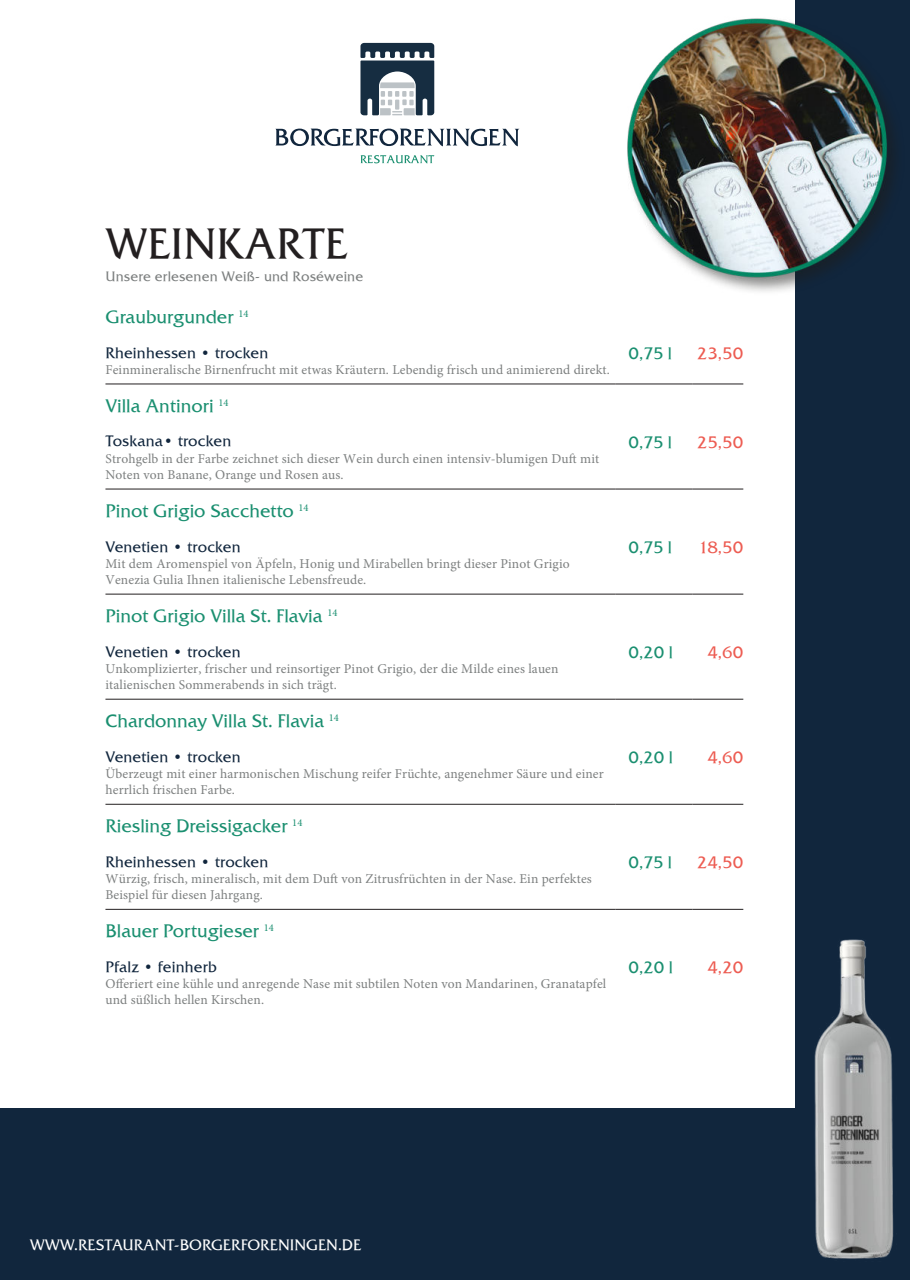
<style>
.page{position:relative;width:910px;height:1280px;background:#11263d}
.page>*{position:absolute;margin:0;border:0;box-sizing:border-box;transform-origin:0 0}
.t1{font:42px "Friz Quadrata TT";color:#231f20}
.t2{font:18px "Friz Quadrata TT";color:#1a8f70}
.t3{font:16.5px "Friz Quadrata TT";letter-spacing:-.05em;color:#1a8f70}
.t4{font:16.5px "Friz Quadrata TT";color:#ed5c52}
.t5{font:15px "Friz Quadrata TT";letter-spacing:.01em;color:#11263d}
.t6{font:15px "Friz Quadrata TT";color:#fff}
.t7{font:13.5px/16.2px "Minion Pro";letter-spacing:.01em;color:#7c7f7f}
.t8{font:13.5px "Friz Quadrata TT";letter-spacing:.01em;color:#7c7f7f}
</style>
<div class="page">
<div style="left:0;top:0;width:794px;height:1108px;background:#fff"></div>
<hr style="left:105px;top:384px;width:511px;height:1px;background:#231f20">
<hr style="left:616px;top:384px;width:76px;height:1px;background:#231f20">
<hr style="left:692px;top:384px;width:51px;height:1px;background:#231f20">
<hr style="left:105px;top:489px;width:511px;height:1px;background:#231f20">
<hr style="left:616px;top:489px;width:76px;height:1px;background:#231f20">
<hr style="left:692px;top:489px;width:51px;height:1px;background:#231f20">
<hr style="left:105px;top:594px;width:511px;height:1px;background:#231f20">
<hr style="left:616px;top:594px;width:76px;height:1px;background:#231f20">
<hr style="left:692px;top:594px;width:51px;height:1px;background:#231f20">
<hr style="left:105px;top:699px;width:511px;height:1px;background:#231f20">
<hr style="left:616px;top:699px;width:76px;height:1px;background:#231f20">
<hr style="left:692px;top:699px;width:51px;height:1px;background:#231f20">
<hr style="left:105px;top:804px;width:511px;height:1px;background:#231f20">
<hr style="left:616px;top:804px;width:76px;height:1px;background:#231f20">
<hr style="left:692px;top:804px;width:51px;height:1px;background:#231f20">
<hr style="left:105px;top:909px;width:511px;height:1px;background:#231f20">
<hr style="left:616px;top:909px;width:76px;height:1px;background:#231f20">
<hr style="left:692px;top:909px;width:51px;height:1px;background:#231f20">
<img style="left:627px;top:0;width:267px;height:301px">
<img style="left:794px;top:926px;width:100px;height:333px">
<svg style="left:360px;top:43px;width:74px;height:72px"></svg>
<svg style="left:360px;top:155px;width:74px;height:8px"></svg>
<svg style="left:275px;top:129px;width:244px;height:17px"></svg>
<h1 class="t1" style="left:105px;top:220px;width:244px">WEINKARTE</h1>
<p class="t8" style="left:105px;top:268px;width:259px">Unsere erlesenen Weiß- und Roséweine</p>
<h2 class="t2" style="left:105px;top:306px;width:145px">Grauburgunder <sup>14</sup></h2>
<p class="t5" style="left:105px;top:344px;width:164px">Rheinhessen • trocken</p>
<p class="t7" style="left:105px;top:362px;width:506px">Feinmineralische Birnenfrucht mit etwas Kräutern. Lebendig frisch und animierend direkt.</p>
<h2 class="t2" style="left:105px;top:395px;width:125px">Villa Antinori <sup>14</sup></h2>
<p class="t5" style="left:105px;top:433px;width:127px">Toskana• trocken</p>
<p class="t7" style="left:105px;top:451px;width:495px">Strohgelb in der Farbe zeichnet sich dieser Wein durch einen intensiv-blumigen Duft mit<br>Noten von Banane, Orange und Rosen aus.</p>
<h2 class="t2" style="left:105px;top:500px;width:205px">Pinot Grigio Sacchetto <sup>14</sup></h2>
<p class="t5" style="left:105px;top:538px;width:137px">Venetien • trocken</p>
<p class="t7" style="left:105px;top:556px;width:466px">Mit dem Aromenspiel von Äpfeln, Honig und Mirabellen bringt dieser Pinot Grigio<br>Venezia Gulia Ihnen italienische Lebensfreude.</p>
<h2 class="t2" style="left:105px;top:605px;width:234px">Pinot Grigio Villa St. Flavia <sup>14</sup></h2>
<p class="t5" style="left:105px;top:643px;width:137px">Venetien • trocken</p>
<p class="t7" style="left:105px;top:661px;width:455px">Unkomplizierter, frischer und reinsortiger Pinot Grigio, der die Milde eines lauen italienischen Sommerabends in sich trägt.</p>
<h2 class="t2" style="left:105px;top:711px;width:235px">Chardonnay Villa St. Flavia <sup>14</sup></h2>
<p class="t5" style="left:105px;top:748px;width:137px">Venetien • trocken</p>
<p class="t7" style="left:105px;top:766px;width:500px">Überzeugt mit einer harmonischen Mischung reifer Früchte, angenehmer Säure und einer herrlich frischen Farbe.</p>
<h2 class="t2" style="left:105px;top:816px;width:198px">Riesling Dreissigacker <sup>14</sup></h2>
<p class="t5" style="left:105px;top:853px;width:164px">Rheinhessen • trocken</p>
<p class="t7" style="left:105px;top:871px;width:488px">Würzig, frisch, mineralisch, mit dem Duft von Zitrusfrüchten in der Nase. Ein perfektes<br>Beispiel für diesen Jahrgang.</p>
<h2 class="t2" style="left:105px;top:921px;width:170px">Blauer Portugieser <sup>14</sup></h2>
<p class="t5" style="left:105px;top:958px;width:113px">Pfalz • feinherb</p>
<p class="t7" style="left:105px;top:976px;width:502px">Offeriert eine kühle und anregende Nase mit subtilen Noten von Mandarinen, Granatapfel und süßlich hellen Kirschen.</p>
<p class="t3" style="left:628px;top:344px;width:45px">0,75 l</p>
<p class="t4" style="left:697px;top:344px;width:48px">23,50</p>
<p class="t3" style="left:628px;top:433px;width:45px">0,75 l</p>
<p class="t4" style="left:697px;top:433px;width:48px">25,50</p>
<p class="t3" style="left:628px;top:538px;width:45px">0,75 l</p>
<p class="t4" style="left:698px;top:538px;width:47px">18,50</p>
<p class="t3" style="left:628px;top:643px;width:46px">0,20 l</p>
<p class="t4" style="left:707px;top:643px;width:37px">4,60</p>
<p class="t3" style="left:628px;top:748px;width:46px">0,20 l</p>
<p class="t4" style="left:707px;top:748px;width:37px">4,60</p>
<p class="t3" style="left:628px;top:853px;width:45px">0,75 l</p>
<p class="t4" style="left:697px;top:853px;width:48px">24,50</p>
<p class="t3" style="left:628px;top:958px;width:46px">0,20 l</p>
<p class="t4" style="left:707px;top:958px;width:37px">4,20</p>
<p class="t6" style="left:30px;top:1237px;width:333px">WWW.RESTAURANT-BORGERFORENINGEN.DE</p>
</div>
